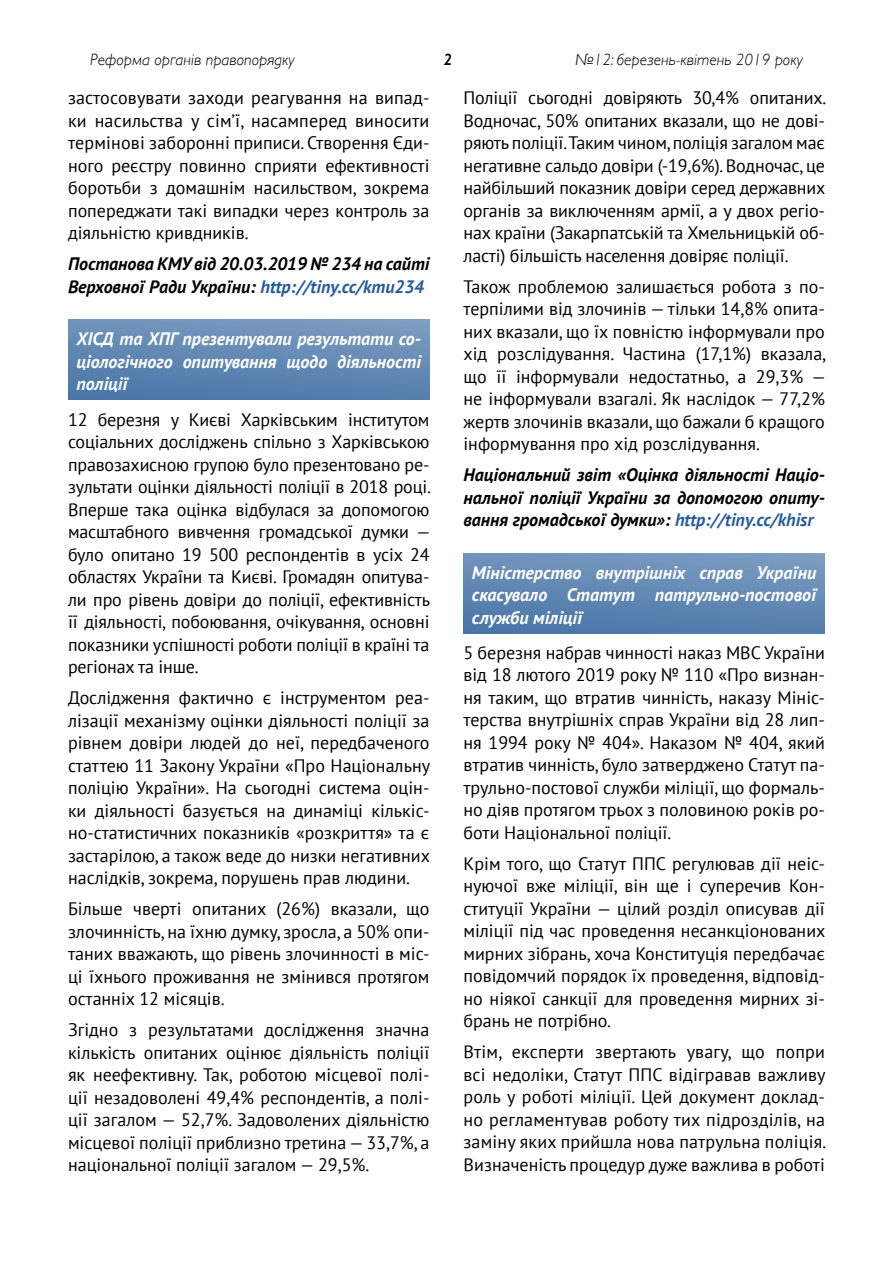
<style>
.page{position:relative;width:893px;height:1263px;background:#fff}
.page>*{position:absolute;margin:0;border:0;box-sizing:border-box;transform-origin:0 0}
.t1{font:18px/22.5px "PT Sans";color:#000;text-align:justify}
.t2{font:italic 700 18px/22.5px "PT Sans";color:#000}
.t3{font:italic 700 18px/22.5px "PT Sans";color:#fff;text-align:justify}
.t4{font:italic 300 16.5px "Gill Sans";color:#000}
.t5{font:italic 600 16.5px "Gill Sans";color:#000}
.s1{color:#275b9b}
</style>
<div class="page">
<div style="left:463px;top:553px;width:362px;height:81px;background:linear-gradient(to bottom,#7899be,#4d79aa)"></div>
<div style="left:68px;top:319px;width:361px;height:81px;background:linear-gradient(to bottom,#7899be,#4d79aa)"></div>
<p class="t4" style="left:90px;top:50px;width:206px">Реформа органів правопорядку</p>
<p class="t5" style="left:444px;top:50px;width:10px">2</p>
<p class="t4" style="left:575px;top:50px;width:229px">№12: березень-квітень 2019 року</p>
<p class="t1" style="left:68px;top:86px;width:363px">застосовувати заходи реагування на випад&shy;ки насильства у сім’ї, насамперед виносити термінові заборонні приписи. Створення Єди&shy;ного реєстру повинно сприяти ефективності боротьби з домашнім насильством, зокрема попереджати такі випадки через контроль за діяльністю кривдників.</p>
<p class="t2" style="left:68px;top:252px;width:363px">Постанова КМУ від 20.03.2019 № 234 на сайті<br>Верховної Ради України: <span class="s1">http://tiny.cc/kmu234</span></p>
<p class="t3" style="left:77px;top:327px;width:346px">ХІСД та ХПГ презентували результати со&shy;ціологічного опитування щодо діяльності поліції</p>
<p class="t1" style="left:68px;top:407px;width:364px">12 березня у Києві Харківським інститутом соціальних досліджень спільно з Харківською правозахисною групою було презентовано ре&shy;зультати оцінки діяльності поліції в 2018 році.<br>Вперше така оцінка відбулася за допомогою масштабного вивчення громадської думки — було опитано 19 500 респондентів в усіх 24 областях України та Києві. Громадян опитува&shy;ли про рівень довіри до поліції, ефективність її діяльності, побоювання, очікування, основні показники успішності роботи поліції в країні та регіонах та інше.</p>
<p class="t1" style="left:68px;top:686px;width:364px">Дослідження фактично є інструментом реа&shy;лізації механізму оцінки діяльності поліції за рівнем довіри людей до неї, передбаченого статтею 11 Закону України «Про Національну поліцію України». На сьогодні система оцін&shy;ки діяльності базується на динаміці кількіс&shy;но-статистичних показників «розкриття» та є застарілою, а також веде до низки негативних наслідків, зокрема, порушень прав людини.</p>
<p class="t1" style="left:68px;top:897px;width:363px">Більше чверті опитаних (26%) вказали, що злочинність, на їхню думку, зросла, а 50% опи&shy;таних вважають, що рівень злочинності в міс&shy;ці їхнього проживання не змінився протягом останніх 12 місяців.</p>
<p class="t1" style="left:68px;top:1018px;width:363px">Згідно з результатами дослідження значна кількість опитаних оцінює діяльність поліції як неефективну. Так, роботою місцевої полі&shy;ції незадоволені 49,4% респондентів, а полі&shy;ції загалом — 52,7%. Задоволених діяльністю місцевої поліції приблизно третина — 33,7%, а національної поліції загалом — 29,5%.</p>
<p class="t1" style="left:463px;top:86px;width:364px">Поліції сьогодні довіряють 30,4% опитаних.<br>Водночас, 50% опитаних вказали, що не дові&shy;ряють поліції. Таким чином, поліція загалом має негативне сальдо довіри (-19,6%). Водночас, це найбільший показник довіри серед державних органів за виключенням армії, а у двох регіо&shy;нах країни (Закарпатській та Хмельницькій об&shy;ласті) більшість населення довіряє поліції.</p>
<p class="t1" style="left:463px;top:275px;width:364px">Також проблемою залишається робота з по&shy;терпілими від злочинів — тільки 14,8% опита&shy;них вказали, що їх повністю інформували про хід розслідування. Частина (17,1%) вказала, що її інформували недостатньо, а 29,3% — не інформували взагалі. Як наслідок — 77,2% жертв злочинів вказали, що бажали б кращого інформування про хід розслідування.</p>
<p class="t2" style="left:463px;top:463px;width:363px;text-align:justify">Національний звіт «Оцінка діяльності Націо&shy;нальної поліції України за допомогою опиту&shy;вання громадської думки»: <span class="s1">http://tiny.cc/khisr</span></p>
<p class="t3" style="left:472px;top:561px;width:346px">Міністерство внутрішніх справ України скасувало Статут патрульно-постової служби міліції</p>
<p class="t1" style="left:463px;top:641px;width:363px">5 березня набрав чинності наказ МВС України від 18 лютого 2019 року № 110 «Про визнан&shy;ня таким, що втратив чинність, наказу Мініс&shy;терства внутрішніх справ України від 28 лип&shy;ня 1994 року № 404». Наказом № 404, який втратив чинність, було затверджено Статут па&shy;трульно-постової служби міліції, що формаль&shy;но діяв протягом трьох з половиною років ро&shy;боти Національної поліції.</p>
<p class="t1" style="left:463px;top:852px;width:363px">Крім того, що Статут ППС регулював дії неіс&shy;нуючої вже міліції, він ще і суперечив Кон&shy;ституції України — цілий розділ описував дії міліції під час проведення несанкціонованих мирних зібрань, хоча Конституція передбачає повідомчий порядок їх проведення, відповід&shy;но ніякої санкції для проведення мирних зі&shy;брань не потрібно.</p>
<p class="t1" style="left:463px;top:1040px;width:364px">Втім, експерти звертають увагу, що попри всі недоліки, Статут ППС відігравав важливу роль у роботі міліції. Цей документ доклад&shy;но регламентував роботу тих підрозділів, на заміну яких прийшла нова патрульна поліція.<br>Визначеність процедур дуже важлива в роботі</p>
</div>
